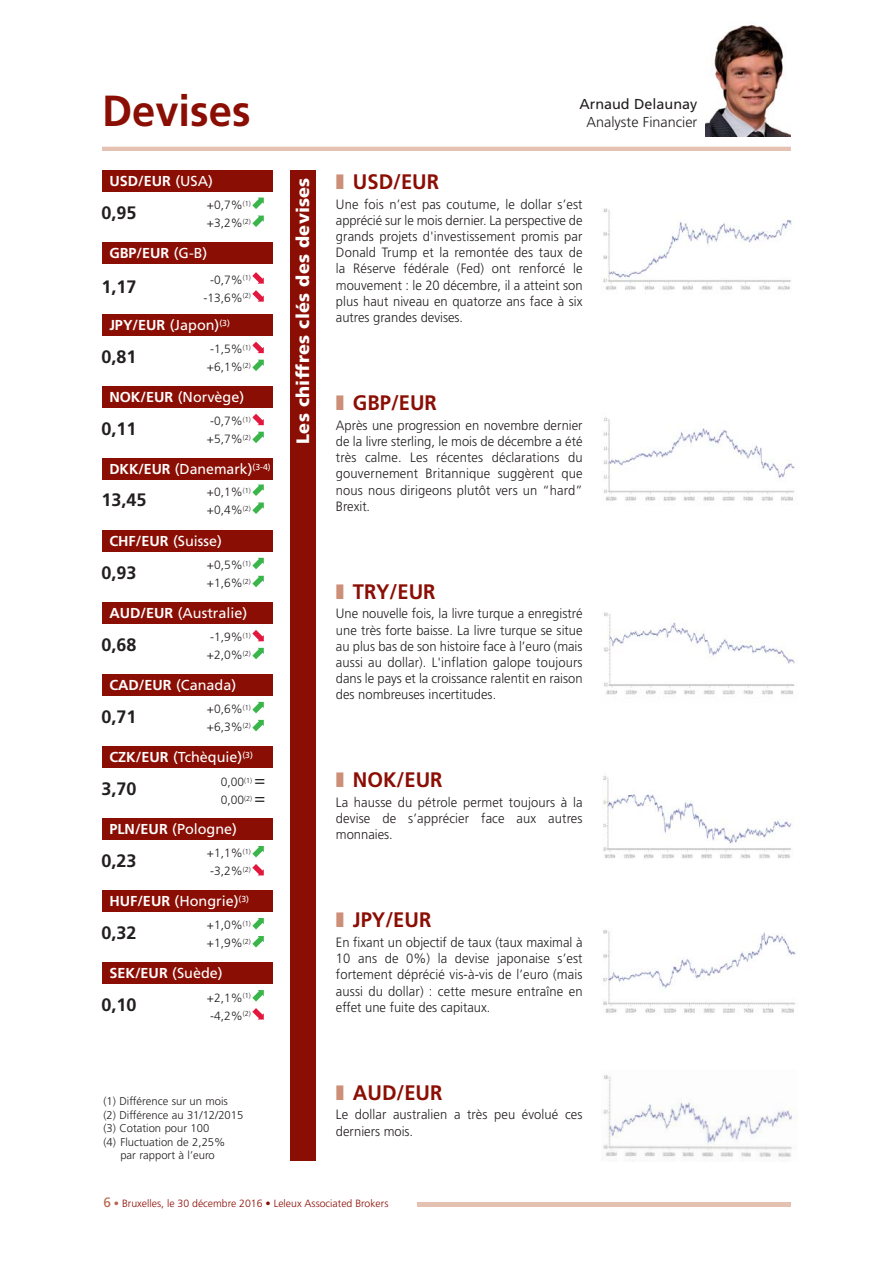
<style>
.page{position:relative;width:893px;height:1263px;background:#fff}
.page>*{position:absolute;margin:0;border:0;box-sizing:border-box;transform-origin:0 0}
.t1{font:700 43.5px "Frutiger";color:#8b0e04;scale:.96 1}
.t2{font:700 21px "Frutiger";color:#8b0e04;scale:.96 1}
.t3{font:700 18px "Frutiger";color:#231f20}
.t4{font:900 18px "Frutiger";letter-spacing:.01em;color:#fff}
.t5{font:300 18px "Frutiger";color:#231f20}
.t6{font:14.4px "Frutiger";color:#fff}
.t7{font:700 14.4px "Frutiger";color:#fff}
.t8{font:300 14.4px "Frutiger";color:#231f20}
.t9{font:14.4px "Frutiger";color:#231f20}
.t10{font:300 13.5px/16.2px "Frutiger";letter-spacing:.005em;color:#231f20;text-align:justify;scale:.96 1}
.t11{font:300 12px/18px "Frutiger";color:#231f20}
.t12{font:300 11.25px "Frutiger";color:#231f20}
.t13{font:300 10.5px "Frutiger";color:#8b0e04}
.s1{font-weight:400}
.s2{font-weight:700}
.s3{color:#cd8f78}
.s4{font-weight:400;font-size:13.5px;color:#b6644b}
.s5{color:#b6644b}
</style>
<div class="page">
<hr style="left:102px;top:1202px;width:689px;height:4px;background:#e4c1b1">
<div style="left:102px;top:1195px;width:315px;height:23px;background:#fff"></div>
<div style="left:102px;top:170px;width:170px;height:21px;background:#8b0e04"></div>
<div style="left:102px;top:242px;width:170px;height:21px;background:#8b0e04"></div>
<div style="left:102px;top:314px;width:170px;height:21px;background:#8b0e04"></div>
<div style="left:102px;top:386px;width:170px;height:21px;background:#8b0e04"></div>
<div style="left:102px;top:458px;width:170px;height:21px;background:#8b0e04"></div>
<div style="left:102px;top:530px;width:170px;height:22px;background:#8b0e04"></div>
<div style="left:102px;top:602px;width:170px;height:22px;background:#8b0e04"></div>
<div style="left:102px;top:674px;width:170px;height:22px;background:#8b0e04"></div>
<div style="left:102px;top:746px;width:170px;height:22px;background:#8b0e04"></div>
<div style="left:102px;top:818px;width:170px;height:22px;background:#8b0e04"></div>
<div style="left:102px;top:890px;width:170px;height:22px;background:#8b0e04"></div>
<div style="left:102px;top:962px;width:170px;height:22px;background:#8b0e04"></div>
<div style="left:291px;top:170px;width:25px;height:991px;background:#8b0e04"></div>
<img style="left:706px;top:25px;width:85px;height:111px">
<hr style="left:102px;top:147px;width:689px;height:4px;background:#e4c1b1">
<img style="left:601px;top:208px;width:191px;height:82px">
<img style="left:603px;top:417px;width:192px;height:84px">
<img style="left:604px;top:612px;width:191px;height:83px">
<img style="left:603px;top:775px;width:190px;height:84px">
<img style="left:603px;top:930px;width:193px;height:83px">
<img style="left:603px;top:1075px;width:189px;height:87px">
<svg style="left:252px;top:198px;width:12px;height:11px"></svg>
<svg style="left:252px;top:216px;width:12px;height:11px"></svg>
<svg style="left:252px;top:290px;width:12px;height:12px"></svg>
<svg style="left:252px;top:272px;width:12px;height:12px"></svg>
<svg style="left:252px;top:360px;width:12px;height:11px"></svg>
<svg style="left:252px;top:342px;width:12px;height:11px"></svg>
<svg style="left:252px;top:432px;width:12px;height:11px"></svg>
<svg style="left:252px;top:414px;width:12px;height:11px"></svg>
<svg style="left:252px;top:502px;width:12px;height:12px"></svg>
<svg style="left:252px;top:484px;width:12px;height:12px"></svg>
<svg style="left:252px;top:558px;width:12px;height:11px"></svg>
<svg style="left:252px;top:576px;width:12px;height:11px"></svg>
<svg style="left:252px;top:648px;width:12px;height:11px"></svg>
<svg style="left:252px;top:630px;width:12px;height:11px"></svg>
<svg style="left:252px;top:720px;width:12px;height:11px"></svg>
<svg style="left:252px;top:702px;width:12px;height:11px"></svg>
<svg style="left:252px;top:864px;width:12px;height:11px"></svg>
<svg style="left:252px;top:846px;width:12px;height:11px"></svg>
<svg style="left:252px;top:936px;width:12px;height:11px"></svg>
<svg style="left:252px;top:918px;width:12px;height:11px"></svg>
<svg style="left:252px;top:1008px;width:12px;height:11px"></svg>
<svg style="left:252px;top:990px;width:12px;height:11px"></svg>
<h1 class="t1" style="left:102px;top:94px;width:156px">Devises</h1>
<p class="t7" style="left:109px;top:175px;width:105px">USD/EUR <span class="s1">(USA)</span></p>
<h3 class="t3" style="left:102px;top:205px;width:37px">0,95</h3>
<p class="t11" style="left:207px;top:197px;width:45px">+0,7%<sup>(1) </sup>+3,2%<sup>(2)</sup></p>
<p class="t7" style="left:109px;top:247px;width:99px">GBP/EUR <span class="s1">(G-B)</span></p>
<h3 class="t3" style="left:102px;top:280px;width:37px">1,17</h3>
<p class="t11" style="left:203px;top:271px;width:49px;text-align:center">-0,7%<sup>(1) </sup>-13,6%<sup>(2)</sup></p>
<p class="t7" style="left:109px;top:319px;width:122px">JPY/EUR <span class="s1">(Japon)</span><sup>(3)</sup></p>
<h3 class="t3" style="left:102px;top:349px;width:37px">0,81</h3>
<p class="t11" style="left:207px;top:341px;width:45px">-1,5%<sup>(1) </sup>+6,1%<sup>(2)</sup></p>
<p class="t6" style="left:109px;top:391px;width:136px"><span class="s2">NOK/EUR</span> (Norvège)</p>
<h3 class="t3" style="left:102px;top:421px;width:37px">0,11</h3>
<p class="t11" style="left:207px;top:413px;width:45px">-0,7%<sup>(1) </sup>+5,7%<sup>(2)</sup></p>
<p class="t6" style="left:109px;top:463px;width:163px"><span class="s2">DKK/EUR</span> (Danemark)<sup>(3-4)</sup></p>
<h3 class="t3" style="left:102px;top:492px;width:47px">13,45</h3>
<p class="t11" style="left:207px;top:484px;width:45px">+0,1%<sup>(1) </sup>+0,4%<sup>(2)</sup></p>
<p class="t6" style="left:109px;top:535px;width:114px"><span class="s2">CHF/EUR</span> (Suisse)</p>
<h3 class="t3" style="left:102px;top:565px;width:37px">0,93</h3>
<p class="t11" style="left:207px;top:557px;width:45px">+0,5%<sup>(1) </sup>+1,6%<sup>(2)</sup></p>
<p class="t6" style="left:109px;top:607px;width:140px"><span class="s2">AUD/EUR</span> (Australie)</p>
<h3 class="t3" style="left:102px;top:637px;width:37px">0,68</h3>
<p class="t11" style="left:207px;top:629px;width:45px">-1,9%<sup>(1) </sup>+2,0%<sup>(2)</sup></p>
<p class="t6" style="left:109px;top:679px;width:128px"><span class="s2">CAD/EUR</span> (Canada)</p>
<h3 class="t3" style="left:102px;top:709px;width:37px">0,71</h3>
<p class="t11" style="left:207px;top:701px;width:45px">+0,6%<sup>(1) </sup>+6,3%<sup>(2)</sup></p>
<p class="t6" style="left:109px;top:751px;width:145px"><span class="s2">CZK/EUR</span> (Tchèquie)<sup>(3)</sup></p>
<h3 class="t3" style="left:102px;top:781px;width:37px">3,70</h3>
<p class="t11" style="left:221px;top:774px;width:33px">0,00<sup>(1)</sup></p>
<h3 class="t5" style="left:254px;top:772px;width:12px">=</h3>
<p class="t11" style="left:221px;top:792px;width:33px">0,00<sup>(2)</sup></p>
<h3 class="t5" style="left:254px;top:790px;width:12px">=</h3>
<p class="t6" style="left:109px;top:823px;width:129px"><span class="s2">PLN/EUR</span> (Pologne)</p>
<h3 class="t3" style="left:102px;top:853px;width:37px">0,23</h3>
<p class="t11" style="left:207px;top:845px;width:45px">+1,1%<sup>(1) </sup>-3,2%<sup>(2)</sup></p>
<p class="t6" style="left:109px;top:895px;width:141px"><span class="s2">HUF/EUR</span> (Hongrie)<sup>(3)</sup></p>
<h3 class="t3" style="left:102px;top:925px;width:37px">0,32</h3>
<p class="t11" style="left:207px;top:917px;width:45px">+1,0%<sup>(1) </sup>+1,9%<sup>(2)</sup></p>
<p class="t7" style="left:109px;top:967px;width:115px">SEK/EUR <span class="s1">(Suède)</span></p>
<h3 class="t3" style="left:102px;top:997px;width:37px">0,10</h3>
<p class="t11" style="left:207px;top:989px;width:45px">+2,1%<sup>(1) </sup>-4,2%<sup>(2)</sup></p>
<h3 class="t4" style="left:296px;top:444px;width:268px;rotate:-90deg">Les chiffres clés des devises</h3>
<p class="t12" style="left:103px;top:1097px;width:126px">(1) Différence sur un mois</p>
<p class="t12" style="left:103px;top:1110px;width:141px">(2) Différence au 31/12/2015</p>
<p class="t12" style="left:103px;top:1124px;width:107px">(3) Cotation pour 100</p>
<p class="t12" style="left:103px;top:1137px;width:124px">(4) Fluctuation de 2,25%</p>
<p class="t12" style="left:120px;top:1151px;width:96px">par rapport à l’euro</p>
<p class="t9" style="left:579px;top:98px;width:120px">Arnaud Delaunay</p>
<p class="t8" style="left:587px;top:116px;width:112px">Analyste Financier</p>
<h2 class="t2" style="left:336px;top:173px;width:109px"><span class="s3">❚</span> USD/EUR</h2>
<p class="t10" style="left:336px;top:197px;width:258px">Une fois n’est pas coutume, le dollar s’est apprécié sur le mois dernier. La perspective de grands projets d'investissement promis par Donald Trump et la remontée des taux de la Réserve fédérale (Fed) ont renforcé le mouvement : le 20 décembre, il a atteint son plus haut niveau en quatorze ans face à six autres grandes devises.</p>
<h2 class="t2" style="left:336px;top:394px;width:107px"><span class="s3">❚</span> GBP/EUR</h2>
<p class="t10" style="left:336px;top:418px;width:258px">Après une progression en novembre dernier de la livre sterling, le mois de décembre a été très calme. Les récentes déclarations du gouvernement Britannique suggèrent que nous nous dirigeons plutôt vers un “hard” Brexit.</p>
<h2 class="t2" style="left:336px;top:583px;width:105px"><span class="s3">❚</span> TRY/EUR</h2>
<p class="t10" style="left:336px;top:607px;width:258px">Une nouvelle fois, la livre turque a enregistré une très forte baisse. La livre turque se situe au plus bas de son histoire face à l’euro (mais aussi au dollar). L'inflation galope toujours dans le pays et la croissance ralentit en raison des nombreuses incertitudes.</p>
<h2 class="t2" style="left:336px;top:772px;width:113px"><span class="s3">❚</span> NOK/EUR</h2>
<p class="t10" style="left:336px;top:795px;width:258px">La hausse du pétrole permet toujours à la devise de s’apprécier face aux autres monnaies.</p>
<h2 class="t2" style="left:336px;top:912px;width:101px"><span class="s3">❚</span> JPY/EUR</h2>
<p class="t10" style="left:336px;top:935px;width:258px">En fixant un objectif de taux (taux maximal à 10 ans de 0%) la devise japonaise s’est fortement déprécié vis-à-vis de l’euro (mais aussi du dollar) : cette mesure entraîne en effet une fuite des capitaux.</p>
<h2 class="t2" style="left:336px;top:1084px;width:113px"><span class="s3">❚</span> AUD/EUR</h2>
<p class="t10" style="left:336px;top:1108px;width:258px">Le dollar australien a très peu évolué ces derniers mois.</p>
<p class="t13" style="left:104px;top:1199px;width:286px"><span class="s4">6</span> <span class="s5">•</span> Bruxelles, le 30 décembre 2016 • Leleux Associated Brokers</p>
</div>
